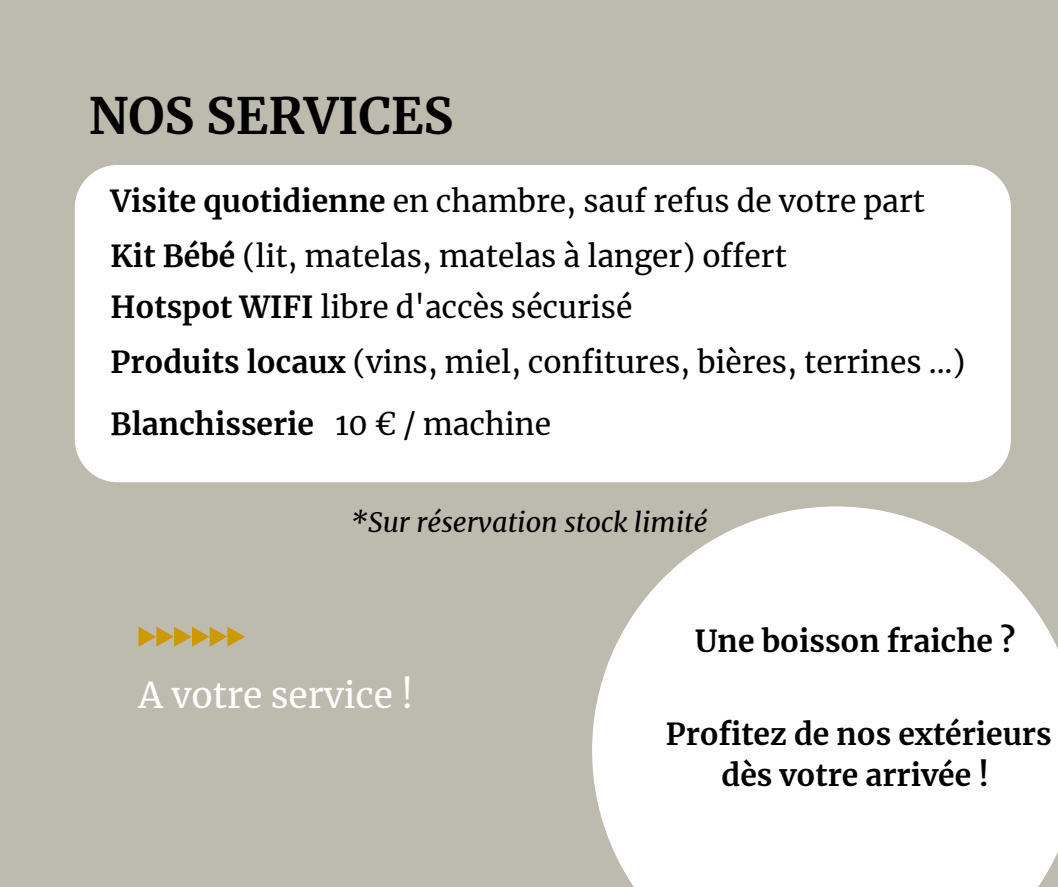
<style>
.page{position:relative;width:1058px;height:887px;background:#fff}
.page>*{position:absolute;margin:0;border:0;box-sizing:border-box;transform-origin:0 0}
.t1{font:700 49.5px "Merriweather";color:#000}
.t2{font:35.25px "Merriweather";color:#fff}
.t3{font:30px/62.2px "Merriweather";color:#000}
.t4{font:700 30px/41.7px "Merriweather";color:#000;text-align:center}
.t5{font:italic 27px "Merriweather";color:#000}
.s1{font-weight:700}
</style>
<div class="page">
<div style="left:0;top:0;width:1058px;height:886px;background:#bdbaae"></div>
<svg style="left:139px;top:626px;width:106px;height:20px"></svg>
<div style="left:75px;top:165px;width:935px;height:317px;background:#fff;border-radius:43px"></div>
<svg style="left:592px;top:506px;width:466px;height:380px;background:#f6f5f4"></svg>
<h1 class="t1" style="left:89px;top:86px;width:366px">NOS SERVICES</h1>
<p class="t3" style="left:111px;top:170px;width:816px"><span class="s1">Visite quotidienne</span> en chambre, sauf refus de votre part</p>
<p class="t3" style="left:111px;top:225px;width:678px"><span class="s1">Kit Bébé</span> (lit, matelas, matelas à langer) offert</p>
<p class="t3" style="left:111px;top:276px;width:523px"><span class="s1">Hotspot WIFI</span> libre d'accès sécurisé</p>
<p class="t3" style="left:111px;top:331px;width:856px"><span class="s1">Produits locaux</span> (vins, miel, confitures, bières, terrines ...)<br><span class="s1">Blanchisserie</span> 10 € / machine</p>
<p class="t5" style="left:350px;top:505px;width:359px">*Sur réservation stock limité</p>
<p class="t2" style="left:139px;top:672px;width:277px">A votre service !</p>
<p class="t4" style="left:695px;top:620px;width:321px">Une boisson fraiche ?</p>
<p class="t4" style="left:666px;top:713px;width:387px">Profitez de nos extérieurs dès votre arrivée !</p>
</div>
